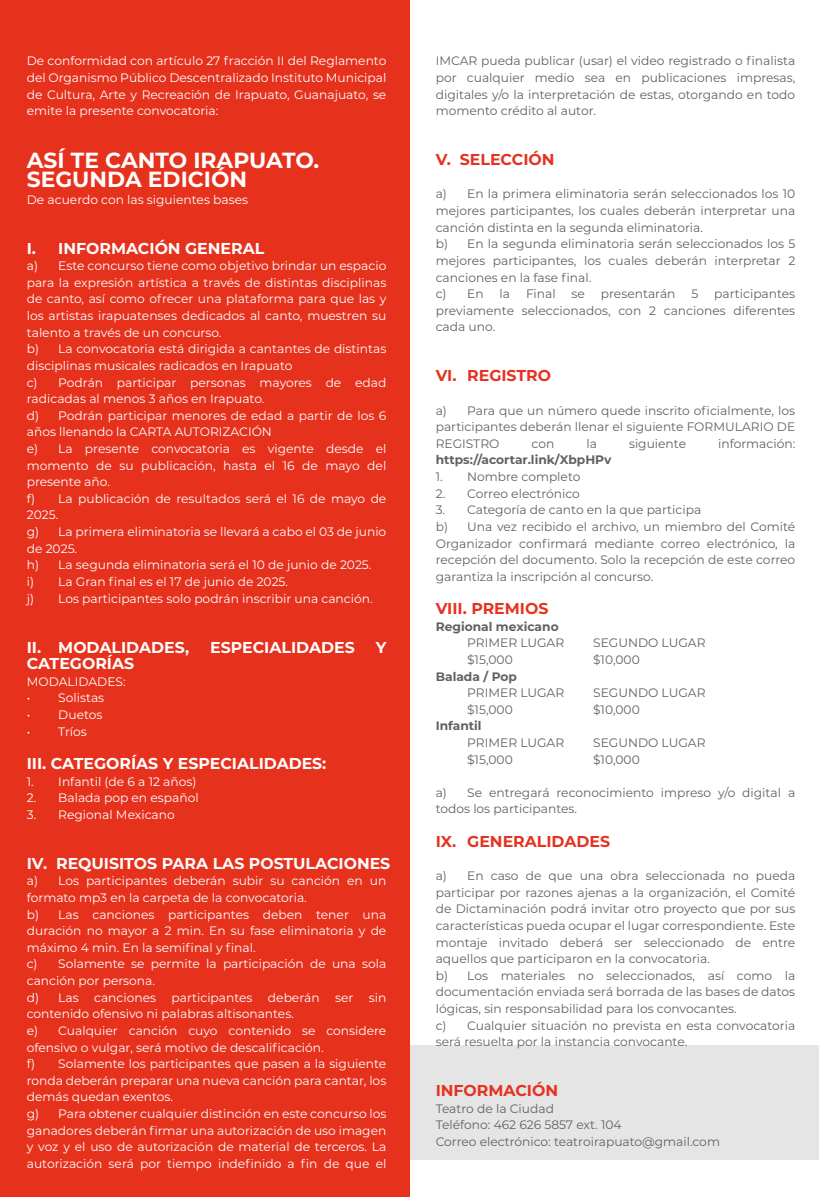
<style>
.page{position:relative;width:819px;height:1197px;background:#fff}
.page>*{position:absolute;margin:0;border:0;box-sizing:border-box;transform-origin:0 0}
.t1{font:700 21.88px/19.2px "Montserrat";color:#fff}
.t2{font:700 15.75px "Montserrat";color:#fff}
.t3{font:700 15.75px "Montserrat";color:#e63220}
.t4{font:12.25px/16.6px "Montserrat";color:#fff}
.t5{font:12.25px/16.6px "Montserrat";color:#616160}
.t6{font:12.25px/16.6px "Montserrat";color:#626260}
.t7{font:700 12.25px "Montserrat";color:#616160}
</style>
<div class="page">
<div style="left:410px;top:1045px;width:409px;height:115px;background:#e4e5e4"></div>
<div style="left:0;top:0;width:410px;height:1197px;background:#e6311d"></div>
<p class="t4" style="left:27px;top:52px;width:361px;text-align:justify">De conformidad con artículo 27 fracción II del Reglamento del Organismo Público Descentralizado Instituto Municipal de Cultura, Arte y Recreación de Irapuato, Guanajuato, se emite la presente convocatoria:</p>
<h1 class="t1" style="left:27px;top:149px;width:294px">ASÍ TE CANTO IRAPUATO.<br>SEGUNDA EDICIÓN</h1>
<p class="t4" style="left:27px;top:191px;width:223px">De acuerdo con las siguientes bases</p>
<p class="t2" style="left:27px;top:237px;width:239px">I. INFORMACIÓN GENERAL</p>
<p class="t4" style="left:27px;top:257px;width:361px">a) Este concurso tiene como objetivo brindar un espacio para la expresión artística a través de distintas disciplinas de canto, así como ofrecer una plataforma para que las y los artistas irapuatenses dedicados al canto, muestren su talento a través de un concurso.<br>b) La convocatoria está dirigida a cantantes de distintas disciplinas musicales radicados en Irapuato<br>c) Podrán participar personas mayores de edad radicadas al menos 3 años en Irapuato.<br>d) Podrán participar menores de edad a partir de los 6 años llenando la CARTA AUTORIZACIÓN<br>e) La presente convocatoria es vigente desde el momento de su publicación, hasta el 16 de mayo del presente año.<br>f) La publicación de resultados será el 16 de mayo de 2025.<br>g) La primera eliminatoria se llevará a cabo el 03 de junio de 2025.<br>h) La segunda eliminatoria será el 10 de junio de 2025.<br>i) La Gran final es el 17 de junio de 2025.<br>j) Los participantes solo podrán inscribir una canción.</p>
<p class="t2" style="left:27px;top:636px;width:164px">II. MODALIDADES,</p>
<p class="t2" style="left:210px;top:636px;width:146px">ESPECIALIDADES</p>
<p class="t2" style="left:376px;top:636px;width:12px">Y</p>
<p class="t2" style="left:27px;top:652px;width:109px">CATEGORÍAS</p>
<p class="t4" style="left:27px;top:673px;width:100px">MODALIDADES:</p>
<p class="t4" style="left:27px;top:689px;width:79px">• Solistas</p>
<p class="t4" style="left:27px;top:706px;width:77px">• Duetos</p>
<p class="t4" style="left:27px;top:723px;width:62px">• Tríos</p>
<p class="t2" style="left:27px;top:752px;width:301px">III. CATEGORÍAS Y ESPECIALIDADES:</p>
<p class="t4" style="left:27px;top:772px;width:171px">1. Infantil (de 6 a 12 años)</p>
<p class="t4" style="left:27px;top:789px;width:173px">2. Balada pop en español</p>
<p class="t4" style="left:27px;top:806px;width:150px">3. Regional Mexicano</p>
<p class="t2" style="left:27px;top:852px;width:365px">IV. REQUISITOS PARA LAS POSTULACIONES</p>
<p class="t4" style="left:27px;top:872px;width:361px">a) Los participantes deberán subir su canción en un formato mp3 en la carpeta de la convocatoria.<br>b) Las canciones participantes deben tener una duración no mayor a 2 min. En su fase eliminatoria y de máximo 4 min. En la semifinal y final.<br>c) Solamente se permite la participación de una sola canción por persona.<br>d) Las</p>
<p class="t4" style="left:94px;top:989px;width:64px">canciones</p>
<p class="t4" style="left:172px;top:989px;width:82px">participantes</p>
<p class="t4" style="left:268px;top:989px;width:53px">deberán</p>
<p class="t4" style="left:335px;top:989px;width:20px">ser</p>
<p class="t4" style="left:369px;top:989px;width:19px">sin</p>
<p class="t4" style="left:27px;top:1005px;width:361px">contenido ofensivo ni palabras altisonantes.<br>e) Cualquier canción cuyo contenido se considere ofensivo o vulgar, será motivo de descalificación.<br>f) Solamente los participantes que pasen a la siguiente ronda deberán preparar una nueva canción para cantar, los demás quedan exentos.<br>g) Para obtener cualquier distinción en este concurso los ganadores deberán firmar una autorización de uso imagen y voz y el uso de autorización de material de terceros. La autorización será por tiempo indefinido a fin de que el</p>
<p class="t5" style="left:436px;top:52px;width:361px;text-align:justify">IMCAR pueda publicar (usar) el video registrado o finalista por cualquier medio sea en publicaciones impresas, digitales y/o la interpretación de estas, otorgando en todo momento crédito al autor.</p>
<p class="t3" style="left:436px;top:148px;width:120px">V. SELECCIÓN</p>
<p class="t5" style="left:436px;top:185px;width:361px">a) En la primera eliminatoria serán seleccionados los 10 mejores participantes, los cuales deberán interpretar una canción distinta en la segunda eliminatoria.<br>b) En la segunda eliminatoria serán seleccionados los 5 mejores participantes, los cuales deberán interpretar 2 canciones en la fase final.<br>c) En</p>
<p class="t5" style="left:436px;top:285px;width:361px;text-align:justify;text-indent:279px">participantes previamente seleccionados, con 2 canciones diferentes cada uno.</p>
<p class="t3" style="left:436px;top:364px;width:117px">VI. REGISTRO</p>
<p class="t5" style="left:436px;top:401px;width:361px;text-align:justify">a) Para que un número quede inscrito oficialmente, los participantes deberán llenar el siguiente FORMULARIO DE REGISTRO</p>
<p class="t5" style="left:500px;top:285px;width:12px">la</p>
<p class="t5" style="left:526px;top:285px;width:31px">Final</p>
<p class="t5" style="left:572px;top:285px;width:15px">se</p>
<p class="t5" style="left:601px;top:285px;width:76px">presentarán</p>
<p class="t5" style="left:691px;top:285px;width:8px">5</p>
<p class="t5" style="left:532px;top:435px;width:24px">con</p>
<p class="t5" style="left:586px;top:435px;width:12px">la</p>
<p class="t5" style="left:629px;top:435px;width:59px">siguiente</p>
<p class="t5" style="left:718px;top:435px;width:79px">información:</p>
<p class="t7" style="left:436px;top:451px;width:177px">https://acortar.link/XbpHPv</p>
<p class="t5" style="left:436px;top:468px;width:146px">1. Nombre completo</p>
<p class="t5" style="left:436px;top:485px;width:146px">2. Correo electrónico</p>
<p class="t5" style="left:436px;top:501px;width:361px">3. Categoría de canto en la que participa<br>b) Una vez recibido el archivo, un miembro del Comité Organizador confirmará mediante correo electrónico, la recepción del documento. Solo la recepción de este correo garantiza la inscripción al concurso.</p>
<p class="t3" style="left:436px;top:597px;width:114px">VIII. PREMIOS</p>
<p class="t7" style="left:436px;top:617px;width:125px">Regional mexicano</p>
<p class="t5" style="left:467px;top:634px;width:99px">PRIMER LUGAR</p>
<p class="t5" style="left:593px;top:634px;width:114px">SEGUNDO LUGAR</p>
<p class="t5" style="left:467px;top:651px;width:47px">$15,000</p>
<p class="t5" style="left:593px;top:651px;width:48px">$10,000</p>
<p class="t7" style="left:436px;top:667px;width:83px">Balada / Pop</p>
<p class="t5" style="left:467px;top:684px;width:99px">PRIMER LUGAR</p>
<p class="t5" style="left:593px;top:684px;width:114px">SEGUNDO LUGAR</p>
<p class="t5" style="left:467px;top:701px;width:47px">$15,000</p>
<p class="t5" style="left:593px;top:701px;width:48px">$10,000</p>
<p class="t7" style="left:436px;top:717px;width:47px">Infantil</p>
<p class="t5" style="left:467px;top:734px;width:99px">PRIMER LUGAR</p>
<p class="t5" style="left:593px;top:734px;width:114px">SEGUNDO LUGAR</p>
<p class="t5" style="left:467px;top:751px;width:47px">$15,000</p>
<p class="t5" style="left:593px;top:751px;width:48px">$10,000</p>
<p class="t5" style="left:436px;top:784px;width:361px">a) Se entregará reconocimiento impreso y/o digital a todos los participantes.</p>
<p class="t3" style="left:436px;top:830px;width:176px">IX. GENERALIDADES</p>
<p class="t5" style="left:436px;top:867px;width:361px">a) En caso de que una obra seleccionada no pueda participar por razones ajenas a la organización, el Comité de Dictaminación podrá invitar otro proyecto que por sus características pueda ocupar el lugar correspondiente. Este montaje invitado deberá ser seleccionado de entre aquellos que participaron en la convocatoria.<br>b) Los materiales no seleccionados, así como la documentación enviada será borrada de las bases de datos lógicas, sin responsabilidad para los convocantes.<br>c) Cualquier situación no prevista en esta convocatoria será resuelta por la instancia convocante.</p>
<p class="t3" style="left:436px;top:1079px;width:124px">INFORMACIÓN</p>
<p class="t6" style="left:436px;top:1100px;width:286px">Teatro de la Ciudad<br>Teléfono: 462 626 5857 ext. 104<br>Correo electrónico: teatroirapuato@gmail.com</p>
</div>
